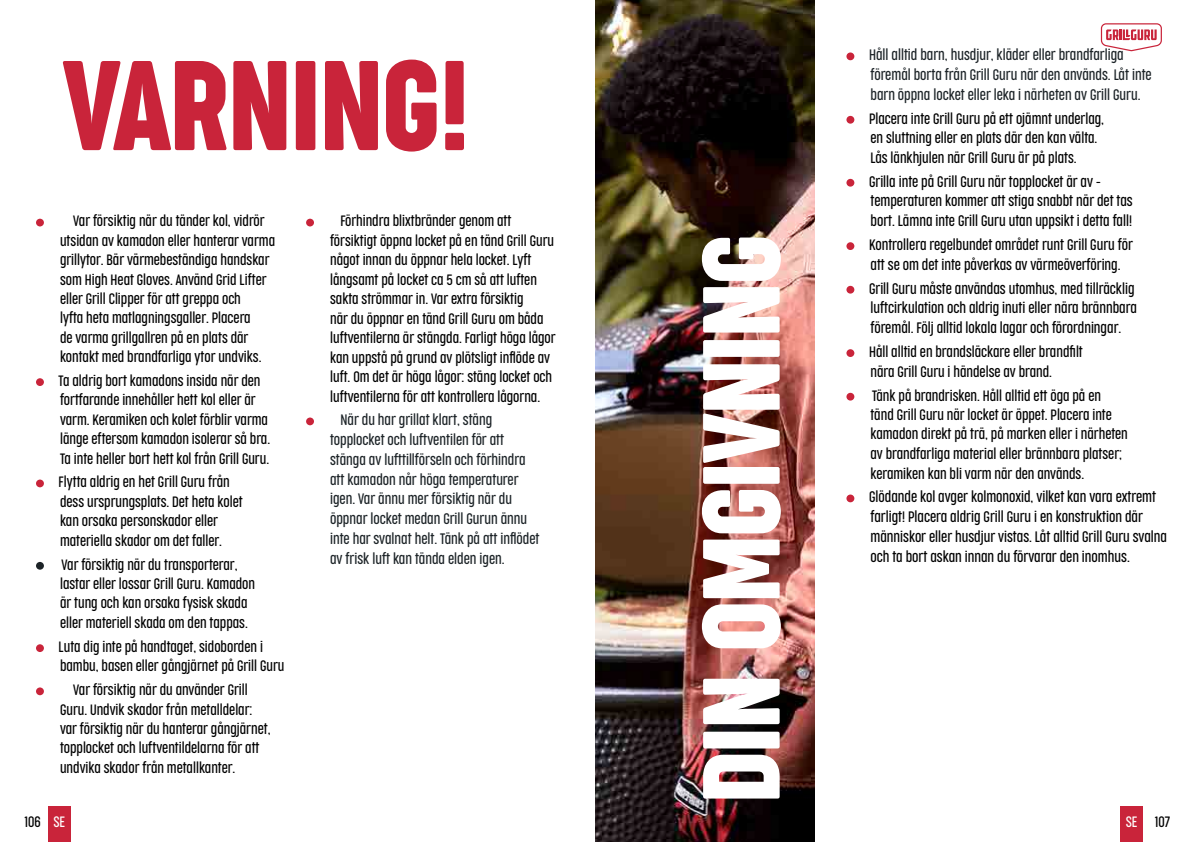
<style>
.page{position:relative;width:1191px;height:842px;background:#fff}
.page>*{position:absolute;margin:0;border:0;box-sizing:border-box;transform-origin:0 0}
.t1{font:120px "Cocogoose Compressed";color:#c9243a}
.t2{font:103px "Cocogoose Compressed";letter-spacing:-.005em;color:#fff}
.t3{font:300 14.1px/19.8px "Cocogoose Compressed";color:#000}
.t4{font:300 14.1px/19.8px "Cocogoose Compressed";color:#1c2327}
.t5{font:300 14px/19.4px "Cocogoose Compressed";color:#000}
.t6{font:300 14px "Cocogoose Compressed";color:#fff}
.s1{color:#fff}
</style>
<div class="page">
<div style="left:48px;top:806px;width:23px;height:36px;background:#c9243a"></div>
<div style="left:1120px;top:806px;width:22px;height:36px;background:#c9243a"></div>
<img style="left:595px;top:0;width:219px;height:842px">
<div style="left:846px;top:52px;width:8px;height:8px;background:#c9243a;border-radius:50%"></div>
<div style="left:846px;top:116px;width:8px;height:8px;background:#c9243a;border-radius:50%"></div>
<div style="left:846px;top:179px;width:8px;height:8px;background:#c9243a;border-radius:50%"></div>
<div style="left:846px;top:242px;width:8px;height:8px;background:#c9243a;border-radius:50%"></div>
<div style="left:846px;top:286px;width:8px;height:8px;background:#c9243a;border-radius:50%"></div>
<div style="left:846px;top:349px;width:8px;height:8px;background:#c9243a;border-radius:50%"></div>
<div style="left:846px;top:393px;width:8px;height:8px;background:#c9243a;border-radius:50%"></div>
<div style="left:846px;top:494px;width:8px;height:8px;background:#c9243a;border-radius:50%"></div>
<svg style="left:1100px;top:23px;width:62px;height:29px"></svg>
<div style="left:36px;top:219px;width:8px;height:7px;background:#c9243a;border-radius:50%"></div>
<div style="left:36px;top:378px;width:8px;height:8px;background:#c9243a;border-radius:50%"></div>
<div style="left:36px;top:480px;width:8px;height:7px;background:#c9243a;border-radius:50%"></div>
<div style="left:36px;top:562px;width:8px;height:8px;background:#1c2327;border-radius:50%"></div>
<div style="left:36px;top:644px;width:8px;height:8px;background:#c9243a;border-radius:50%"></div>
<div style="left:36px;top:687px;width:8px;height:8px;background:#c9243a;border-radius:50%"></div>
<div style="left:306px;top:219px;width:8px;height:7px;background:#c9243a;border-radius:50%"></div>
<div style="left:306px;top:417px;width:8px;height:8px;background:#c9243a;border-radius:50%"></div>
<h1 class="t1" style="left:62px;top:24px;width:408px">VARNING!</h1>
<p class="t5" style="left:60px;top:211px;width:216px;text-indent:13px">Var försiktig när du tänder kol, vidrör utsidan av kamadon eller hanterar varma grillytor. Bär värmebeständiga handskar som High Heat Gloves. Använd Grid Lifter eller Grill Clipper för att greppa och<br>lyfta heta matlagningsgaller. Placera<br>de varma grillgallren på en plats där kontakt med brandfarliga ytor undviks.</p>
<p class="t5" style="left:59px;top:371px;width:213px">Ta aldrig bort kamadons insida när den fortfarande innehåller hett kol eller är varm. Keramiken och kolet förblir varma länge eftersom kamadon isolerar så bra.<br>Ta inte heller bort hett kol från Grill Guru.</p>
<p class="t5" style="left:59px;top:472px;width:185px">Flytta aldrig en het Grill Guru från dess ursprungsplats. Det heta kolet kan orsaka personskador eller materiella skador om det faller.</p>
<p class="t5" style="left:60px;top:555px;width:197px">Var försiktig när du transporterar, lastar eller lossar Grill Guru. Kamadon är tung och kan orsaka fysisk skada eller materiell skada om den tappas.</p>
<p class="t5" style="left:59px;top:637px;width:227px">Luta dig inte på handtaget, sidoborden i bambu, basen eller gångjärnet på Grill Guru</p>
<p class="t5" style="left:60px;top:680px;width:212px;text-indent:13px">Var försiktig när du använder Grill Guru. Undvik skador från metalldelar: var försiktig när du hanterar gångjärnet, topplocket och luftventildelarna för att undvika skador från metallkanter.</p>
<p class="t5" style="left:330px;top:211px;width:227px;text-indent:10px">Förhindra blixtbränder genom att försiktigt öppna locket på en tänd Grill Guru något innan du öppnar hela locket. Lyft långsamt på locket ca 5 cm så att luften sakta strömmar in. Var extra försiktig<br>när du öppnar en tänd Grill Guru om båda luftventilerna är stängda. Farligt höga lågor kan uppstå på grund av plötsligt inflöde av luft. Om det är höga lågor: stäng locket och luftventilerna för att kontrollera lågorna.</p>
<p class="t4" style="left:330px;top:410px;width:211px;text-indent:10px">När du har grillat klart, stäng topplocket och luftventilen för att stänga av lufttillförseln och förhindra att kamadon når höga temperaturer igen. Var ännu mer försiktig när du öppnar locket medan Grill Gurun ännu inte har svalnat helt. Tänk på att inflödet av frisk luft kan tända elden igen.</p>
<h2 class="t2" style="left:671px;top:803px;width:569px;rotate:-90deg">DIN OMGIVNING</h2>
<p class="t4" style="left:869px;top:45px;width:284px">Håll alltid barn, husdjur, kläder eller brandfarliga föremål borta från Grill Guru när den används. Låt inte barn öppna locket eller leka i närheten av Grill Guru.</p>
<p class="t5" style="left:869px;top:109px;width:236px">Placera inte Grill Guru på ett ojämnt underlag, en sluttning eller en plats där den kan välta.<br>Lås länkhjulen när Grill Guru är på plats.</p>
<p class="t3" style="left:869px;top:171px;width:265px">Grilla inte på Grill Guru när topplocket är av - temperaturen kommer att stiga snabbt när det tas bort. Lämna inte Grill Guru utan uppsikt i detta fall!</p>
<p class="t3" style="left:869px;top:235px;width:265px">Kontrollera regelbundet området runt Grill Guru för att se om det inte påverkas av värmeöverföring.</p>
<p class="t3" style="left:869px;top:278px;width:269px">Grill Guru måste användas utomhus, med tillräcklig luftcirkulation och aldrig inuti eller nära brännbara föremål. Följ alltid lokala lagar och förordningar.</p>
<p class="t5" style="left:869px;top:342px;width:215px;line-height:19.8px">Håll alltid en brandsläckare eller brandfilt nära Grill Guru i händelse av brand.</p>
<p class="t5" style="left:870px;top:385px;width:259px">Tänk på brandrisken. Håll alltid ett öga på en<br>tänd Grill Guru när locket är öppet. Placera inte kamadon direkt på trä, på marken eller i närheten av brandfarliga material eller brännbara platser; keramiken kan bli varm när den används.</p>
<p class="t3" style="left:869px;top:487px;width:299px">Glödande kol avger kolmonoxid, vilket kan vara extremt farligt! Placera aldrig Grill Guru i en konstruktion där människor eller husdjur vistas. Låt alltid Grill Guru svalna och ta bort askan innan du förvarar den inomhus.</p>
<p class="t5" style="left:25px;top:812px;width:42px">106 <span class="s1">SE</span></p>
<p class="t6" style="left:1125px;top:812px;width:13px">SE</p>
<p class="t5" style="left:1155px;top:812px;width:17px">107</p>
</div>
